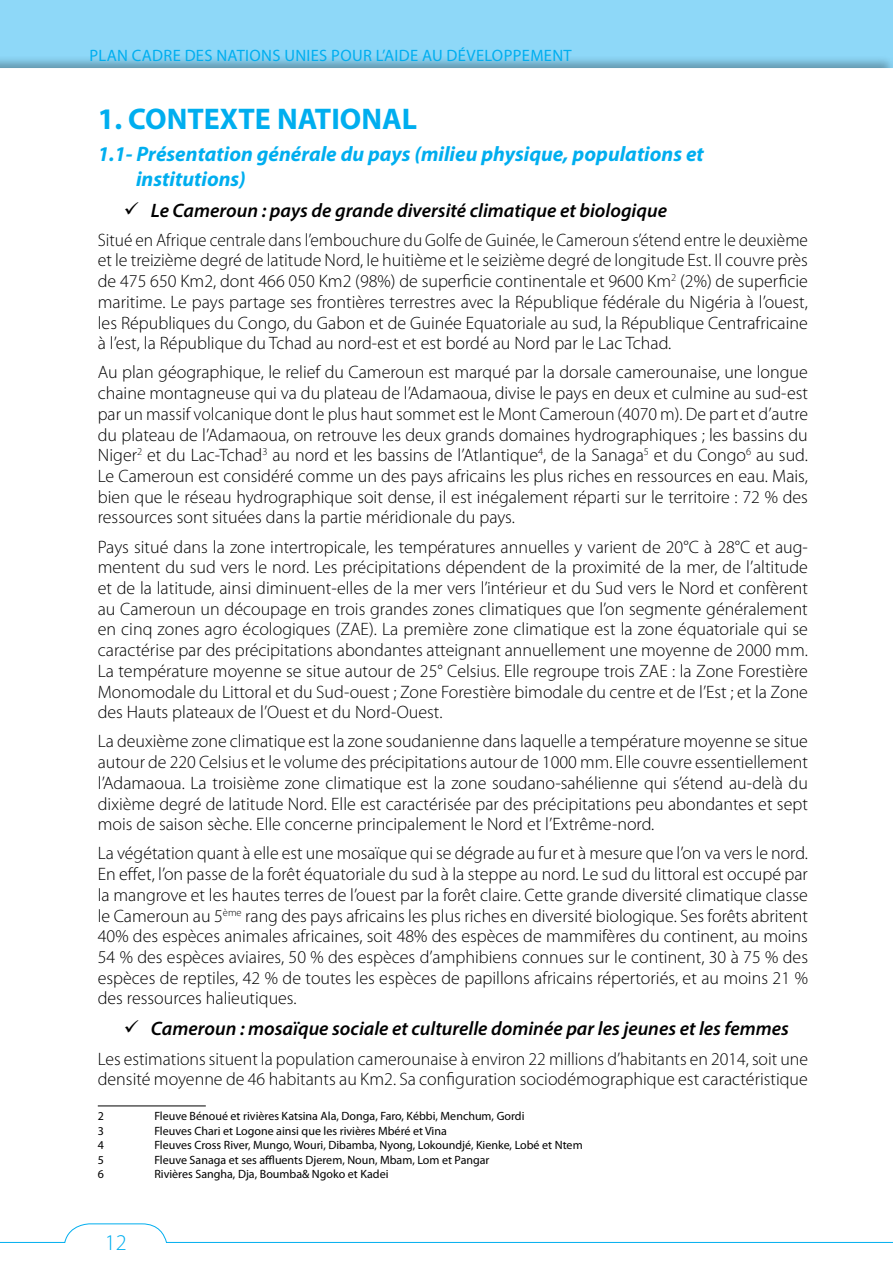
<style>
.page{position:relative;width:893px;height:1263px;background:#8ed8f8}
.page>*{position:absolute;margin:0;border:0;box-sizing:border-box;transform-origin:0 0}
.t1{font:700 30px "Myriad Pro";color:#00aeef}
.t2{font:300 22.5px "Myriad Pro";color:#00aeef}
.t3{font:italic 700 21px/24.2px "Myriad Pro";color:#00aeef}
.t4{font:italic 600 19.5px "Myriad Pro";color:#000}
.t5{font:300 18px/20.7px "Myriad Pro";color:#000;text-align:justify}
.t6{font:300 18px/20.7px "Myriad Pro";color:#000;text-align:justify;scale:.96 1}
.t7{font:16.5px "Myriad Pro";letter-spacing:.02em;color:#00aeef}
.t8{font:12px "Myriad Pro";color:#000}
</style>
<div class="page">
<div style="left:0;top:68px;width:893px;height:1195px;background:#fff"></div>
<svg style="left:0;top:1223px;width:893px;height:20px;background:#f2fafe"></svg>
<hr style="left:98px;top:1106px;width:108px;height:1px;background:#000">
<svg style="left:139px;top:217px;width:20px;height:1px"></svg>
<svg style="left:139px;top:1035px;width:20px;height:1px"></svg>
<p class="t7" style="left:89px;top:46px;width:484px">PLAN CADRE DES NATIONS UNIES POUR L’AIDE AU DÉVELOPPEMENT</p>
<h1 class="t1" style="left:98px;top:99px;width:321px">1. CONTEXTE NATIONAL</h1>
<p class="t3" style="left:136px;top:142px;width:569px;text-indent:-38px">1.1- Présentation générale du pays (milieu physique, populations et institutions)</p>
<p class="t4" style="left:124px;top:198px;width:545px">✓ Le Cameroun : pays de grande diversité climatique et biologique</p>
<p class="t6" style="left:98px;top:230px;width:741px">Situé en Afrique centrale dans l’embouchure du Golfe de Guinée, le Cameroun s’étend entre le deuxième et le treizième degré de latitude Nord, le huitième et le seizième degré de longitude Est. Il couvre près de 475 650 Km2, dont 466 050 Km2 (98%) de superficie continentale et 9600 Km<sup>2</sup> (2%) de superficie maritime. Le pays partage ses frontières terrestres avec la République fédérale du Nigéria à l’ouest, les Républiques du Congo, du Gabon et de Guinée Equatoriale au sud, la République Centrafricaine à l’est, la République du Tchad au nord-est et est bordé au Nord par le Lac Tchad.</p>
<p class="t5" style="left:98px;top:362px;width:712px">Au plan géographique, le relief du Cameroun est marqué par la dorsale camerounaise, une longue chaine montagneuse qui va du plateau de l’Adamaoua, divise le pays en deux et culmine au sud-est par un massif volcanique dont le plus haut sommet est le Mont Cameroun (4070 m). De part et d’autre du plateau de l’Adamaoua, on retrouve les deux grands domaines hydrographiques ; les bassins du Niger<sup>2</sup> et du Lac-Tchad<sup>3</sup> au nord et les bassins de l’Atlantique<sup>4</sup>, de la Sanaga<sup>5</sup> et du Congo<sup>6</sup> au sud.<br>Le Cameroun est considéré comme un des pays africains les plus riches en ressources en eau. Mais, bien que le réseau hydrographique soit dense, il est inégalement réparti sur le territoire : 72 % des ressources sont situées dans la partie méridionale du pays.</p>
<p class="t5" style="left:98px;top:536px;width:712px">Pays situé dans la zone intertropicale, les températures annuelles y varient de 20°C à 28°C et aug&shy;mentent du sud vers le nord. Les précipitations dépendent de la proximité de la mer, de l’altitude et de la latitude, ainsi diminuent-elles de la mer vers l’intérieur et du Sud vers le Nord et confèrent au Cameroun un découpage en trois grandes zones climatiques que l’on segmente généralement en cinq zones agro écologiques (ZAE). La première zone climatique est la zone équatoriale qui se caractérise par des précipitations abondantes atteignant annuellement une moyenne de 2000 mm.<br>La température moyenne se situe autour de 25° Celsius. Elle regroupe trois ZAE : la Zone Forestière Monomodale du Littoral et du Sud-ouest ; Zone Forestière bimodale du centre et de l’Est ; et la Zone des Hauts plateaux de l’Ouest et du Nord-Ouest.</p>
<p class="t5" style="left:98px;top:731px;width:712px">La deuxième zone climatique est la zone soudanienne dans laquelle a température moyenne se situe autour de 220 Celsius et le volume des précipitations autour de 1000 mm. Elle couvre essentiellement l’Adamaoua. La troisième zone climatique est la zone soudano-sahélienne qui s’étend au-delà du dixième degré de latitude Nord. Elle est caractérisée par des précipitations peu abondantes et sept mois de saison sèche. Elle concerne principalement le Nord et l’Extrême-nord.</p>
<p class="t5" style="left:98px;top:843px;width:712px">La végétation quant à elle est une mosaïque qui se dégrade au fur et à mesure que l’on va vers le nord.<br>En effet, l’on passe de la forêt équatoriale du sud à la steppe au nord. Le sud du littoral est occupé par la mangrove et les hautes terres de l’ouest par la forêt claire. Cette grande diversité climatique classe le Cameroun au 5<sup>ème</sup> rang des pays africains les plus riches en diversité biologique. Ses forêts abritent 40% des espèces animales africaines, soit 48% des espèces de mammifères du continent, au moins 54 % des espèces aviaires, 50 % des espèces d’amphibiens connues sur le continent, 30 à 75 % des espèces de reptiles, 42 % de toutes les espèces de papillons africains répertoriés, et au moins 21 % des ressources halieutiques.</p>
<p class="t4" style="left:124px;top:1016px;width:667px">✓ Cameroun : mosaïque sociale et culturelle dominée par les jeunes et les femmes</p>
<p class="t5" style="left:98px;top:1048px;width:712px">Les estimations situent la population camerounaise à environ 22 millions d’habitants en 2014, soit une densité moyenne de 46 habitants au Km2. Sa configuration sociodémographique est caractéristique</p>
<p class="t8" style="left:98px;top:1109px;width:8px">2</p>
<p class="t8" style="left:154px;top:1109px;width:372px">Fleuve Bénoué et rivières Katsina Ala, Donga, Faro, Kébbi, Menchum, Gordi</p>
<p class="t8" style="left:98px;top:1123px;width:8px">3</p>
<p class="t8" style="left:154px;top:1123px;width:294px">Fleuves Chari et Logone ainsi que les rivières Mbéré et Vina</p>
<p class="t8" style="left:98px;top:1138px;width:8px">4</p>
<p class="t8" style="left:154px;top:1138px;width:430px">Fleuves Cross River, Mungo, Wouri, Dibamba, Nyong, Lokoundjé, Kienke, Lobé et Ntem</p>
<p class="t8" style="left:98px;top:1152px;width:8px">5</p>
<p class="t8" style="left:154px;top:1152px;width:337px">Fleuve Sanaga et ses affluents Djerem, Noun, Mbam, Lom et Pangar</p>
<p class="t8" style="left:98px;top:1166px;width:8px">6</p>
<p class="t8" style="left:154px;top:1166px;width:236px">Rivières Sangha, Dja, Boumba&amp; Ngoko et Kadei</p>
<p class="t2" style="left:105px;top:1230px;width:23px">12</p>
</div>
